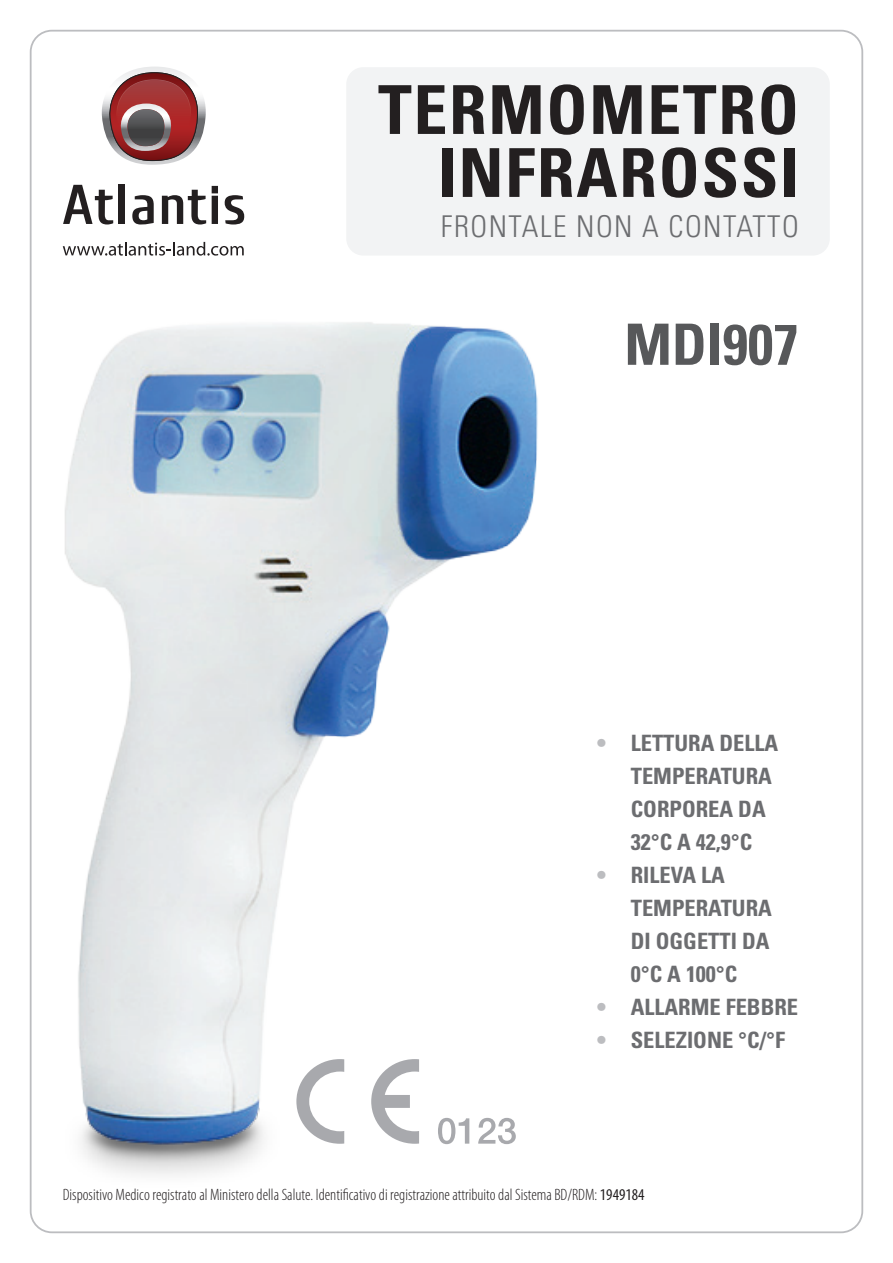
<style>
.page{position:relative;width:893px;height:1263px;background:#fff}
.page>*{position:absolute;margin:0;border:0;box-sizing:border-box;transform-origin:0 0}
.t1{font:700 condensed 67.5px/63px "Univers LT Std";letter-spacing:.025em;color:#231f20;text-align:right}
.t2{font:700 condensed 57px "Univers LT Std";color:#57585a}
.t3{font:300 condensed 30px "Univers LT Std";letter-spacing:.05em;color:#6c6d70}
.t4{font:700 condensed 22.5px/33px "Univers LT Std";color:#6c6d70}
.t5{font:300 condensed 16.5px "Myriad Pro";color:#231f20}
.s1{color:#bcbdc0}
.s2{font-weight:400}
</style>
<div class="page">
<img style="left:29px;top:207px;width:798px;height:1027px">
<svg style="left:438px;top:1118px;width:31px;height:26px"></svg>
<svg style="left:478px;top:1118px;width:38px;height:26px"></svg>
<svg style="left:296px;top:1059px;width:48px;height:85px"></svg>
<svg style="left:371px;top:1059px;width:48px;height:85px"></svg>
<div style="left:346px;top:67px;width:484px;height:189px;background:#f2f3f4;border-radius:17px"></div>
<svg style="left:63px;top:185px;width:50px;height:39px"></svg>
<div style="left:119px;top:185px;width:6px;height:39px;background:#231f20"></div>
<svg style="left:132px;top:195px;width:22px;height:29px"></svg>
<svg style="left:162px;top:190px;width:44px;height:34px"></svg>
<svg style="left:212px;top:186px;width:6px;height:38px"></svg>
<svg style="left:225px;top:195px;width:19px;height:29px"></svg>
<svg style="left:101px;top:67px;width:105px;height:98px"></svg>
<svg style="left:63px;top:242px;width:181px;height:14px"></svg>
<h1 class="t1" style="left:378px;top:78px;width:422px">TERMOMETRO<br>INFRAROSSI</h1>
<h3 class="t3" style="left:441px;top:209px;width:359px">FRONTALE NON A CONTATTO</h3>
<h2 class="t2" style="left:624px;top:310px;width:176px">MDI907</h2>
<p class="t4" style="left:631px;top:726px;width:149px;text-indent:-34px"><span class="s1">•</span> LETTURA DELLA<br>TEMPERATURA<br>CORPOREA DA<br>32°C A 42,9°C</p>
<p class="t4" style="left:631px;top:858px;width:143px;text-indent:-34px"><span class="s1">•</span> RILEVA LA<br>TEMPERATURA<br>DI OGGETTI DA<br>0°C A 100°C</p>
<p class="t4" style="left:597px;top:990px;width:203px"><span class="s1">•</span> ALLARME FEBBRE</p>
<p class="t4" style="left:597px;top:1023px;width:190px"><span class="s1">•</span> SELEZIONE °C/°F</p>
<p class="t5" style="left:63px;top:1186px;width:583px">Dispositivo Medico registrato al Ministero della Salute. Identificativo di registrazione attribuito dal Sistema BD/RDM: <span class="s2">1949184</span></p>
</div>
